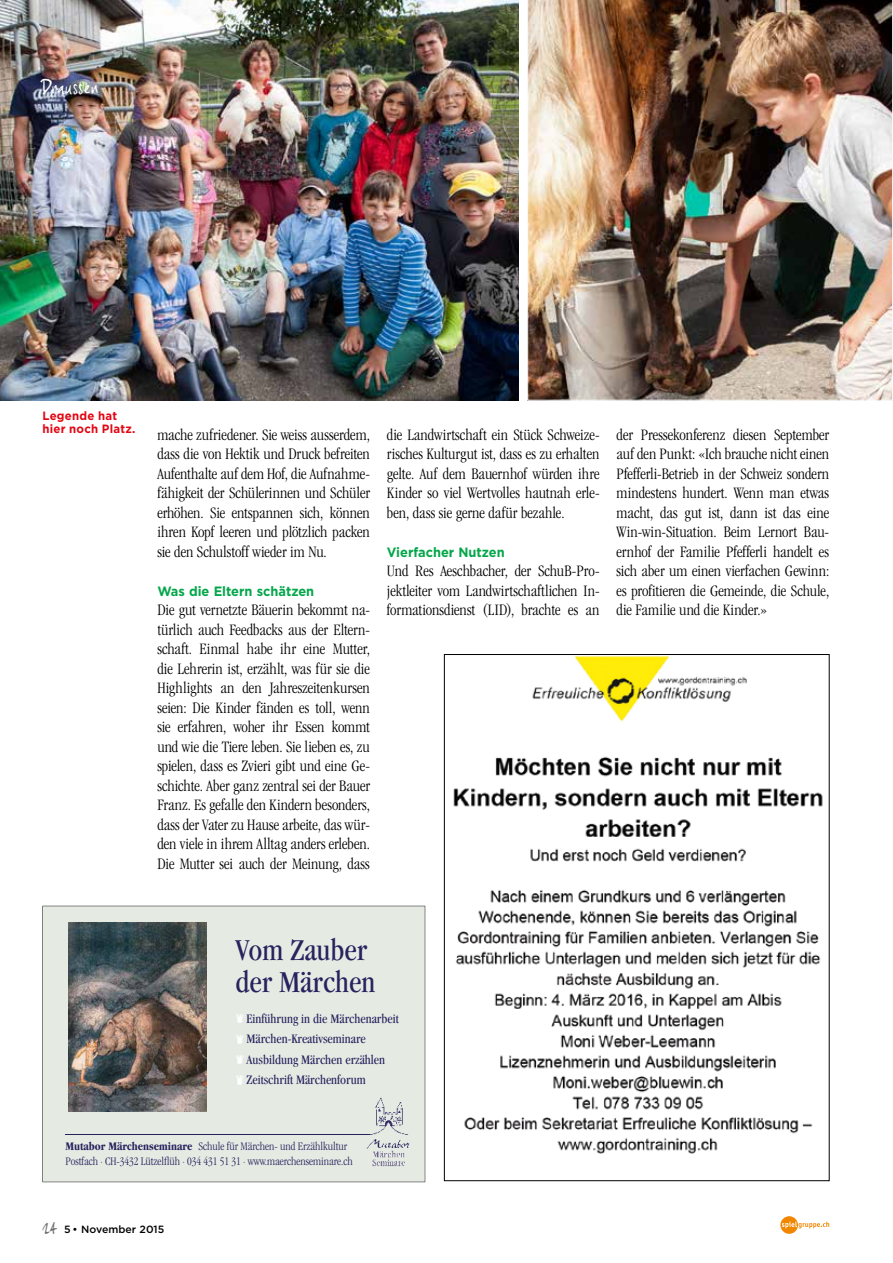
<style>
.page{position:relative;width:893px;height:1263px;background:#fff}
.page>*{position:absolute;margin:0;border:0;box-sizing:border-box;transform-origin:0 0}
.t1{font:condensed 31.5px/31.5px "Garamond";color:#27235e}
.t2{font:18px "joe Hand 3";letter-spacing:.04em;color:#fff}
.t3{font:300 condensed 16.5px/19.5px "Garamond";letter-spacing:-.005em;color:#000;text-align:justify}
.t4{font:condensed 13.5px/20.4px "Garamond";color:#27235e}
.t5{font:700 13.5px "Gotham";color:#04a64a;scale:.95 1}
.t6{font:300 condensed 12px/14.4px "Garamond";color:#27235e}
.t7{font:700 12px/13.5px "Gotham";letter-spacing:.02em;color:#e30613;scale:.95 1}
.t8{font:500 10.5px "Gotham";color:#000}
.s1{font-weight:700}
.s2{font-family:"joe Hand 3";font-weight:400;font-size:18px;color:#706f6f}
</style>
<div class="page">
<div style="left:43px;top:906px;width:382px;height:276px;background:#e5ebe3"></div>
<div style="left:366px;top:1094px;width:49px;height:73px;background:#e5ebe3"></div>
<img style="left:366px;top:1097px;width:43px;height:70px">
<svg style="left:236px;top:1014px;width:8px;height:9px"></svg>
<svg style="left:236px;top:1034px;width:8px;height:9px"></svg>
<svg style="left:236px;top:1054px;width:8px;height:10px"></svg>
<svg style="left:236px;top:1075px;width:8px;height:9px"></svg>
<hr style="left:66px;top:1134px;width:304px;height:1px;background:#27235e">
<img style="left:68px;top:923px;width:139px;height:188px">
<img style="left:0;top:0;width:519px;height:401px">
<img style="left:527px;top:0;width:366px;height:401px">
<img style="left:453px;top:656px;width:370px;height:498px">
<svg style="left:780px;top:1216px;width:18px;height:18px"></svg>
<svg style="left:782px;top:1221px;width:47px;height:7px"></svg>
<p class="t2" style="left:43px;top:77px;width:57px">Draussen</p>
<p class="t7" style="left:43px;top:409px;width:99px">Legende hat hier noch Platz.</p>
<p class="t3" style="left:157px;top:425px;width:214px">mache zufriedener. Sie weiss ausserdem, dass die von Hektik und Druck befreiten Aufenthalte auf dem Hof, die Aufnahme&shy;fähigkeit der Schülerinnen und Schüler erhöhen. Sie entspannen sich, können ihren Kopf leeren und plötzlich packen sie den Schulstoff wieder im Nu.</p>
<p class="t5" style="left:157px;top:582px;width:167px">Was die Eltern schätzen</p>
<p class="t3" style="left:157px;top:600px;width:214px">Die gut vernetzte Bäuerin bekommt na&shy;türlich auch Feedbacks aus der Eltern&shy;schaft. Einmal habe ihr eine Mutter, die Lehrerin ist, erzählt, was für sie die Highlights an den Jahreszeitenkursen seien: Die Kinder fänden es toll, wenn sie erfahren, woher ihr Essen kommt und wie die Tiere leben. Sie lieben es, zu spielen, dass es Zvieri gibt und eine Ge&shy;schichte. Aber ganz zentral sei der Bauer Franz. Es gefalle den Kindern besonders, dass der Vater zu Hause arbeite, das wür&shy;den viele in ihrem Alltag anders erleben.<br>Die Mutter sei auch der Meinung, dass</p>
<p class="t3" style="left:387px;top:425px;width:214px">die Landwirtschaft ein Stück Schweize&shy;risches Kulturgut ist, dass es zu erhalten gelte. Auf dem Bauernhof würden ihre Kinder so viel Wertvolles hautnah erle&shy;ben, dass sie gerne dafür bezahle.</p>
<p class="t5" style="left:387px;top:543px;width:126px">Vierfacher Nutzen</p>
<p class="t3" style="left:387px;top:561px;width:214px">Und Res Aeschbacher, der SchuB-Pro&shy;jektleiter vom Landwirtschaftlichen In&shy;formationsdienst (LID), brachte es an</p>
<p class="t3" style="left:617px;top:425px;width:214px">der Pressekonferenz diesen September auf den Punkt: «Ich brauche nicht einen Pfefferli-Betrieb in der Schweiz sondern mindestens hundert. Wenn man etwas macht, das gut ist, dann ist das eine Win-win-Situation. Beim Lernort Bau&shy;ernhof der Familie Pfefferli handelt es sich aber um einen vierfachen Gewinn: es profitieren die Gemeinde, die Schule, die Familie und die Kinder.»</p>
<h1 class="t1" style="left:236px;top:934px;width:141px">Vom Zauber der Märchen</h1>
<p class="t4" style="left:247px;top:1008px;width:154px">Einführung in die Märchenarbeit<br>Märchen-Kreativseminare<br>Ausbildung Märchen erzählen<br>Zeitschrift Märchenforum</p>
<p class="t6" style="left:66px;top:1139px;width:289px"><span class="s1">Mutabor Märchenseminare</span> Schule für Märchen- und Erzählkultur<br>Postfach · CH-3432 Lützelflüh · 034 431 51 31 · www.maerchenseminare.ch</p>
<p class="t8" style="left:43px;top:1222px;width:123px"><span class="s2">24</span> 5 • November 2015</p>
</div>
